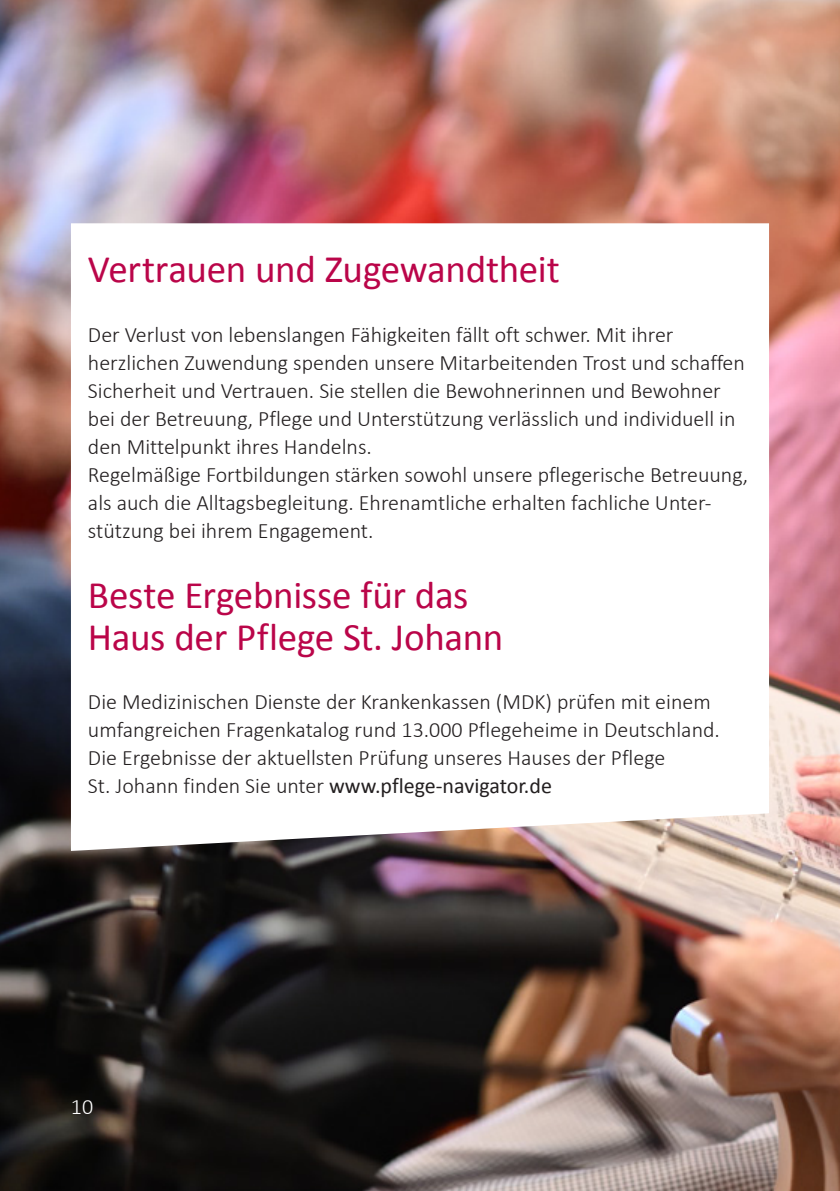
<style>
.page{position:relative;width:840px;height:1191px;background:#fff}
.page>*{position:absolute;margin:0;border:0;box-sizing:border-box;transform-origin:0 0}
.t1{font:39px/42px "Calibri";letter-spacing:-.01em;color:#ba0549}
.t2{font:300 22px/28px "Calibri";color:#231f20}
.t3{font:300 22px "Calibri";color:#fff}
.s1{font-weight:400}
</style>
<div class="page">
<img style="left:0;top:0;width:839px;height:1191px">
<svg style="left:71px;top:223px;width:697px;height:628px"></svg>
<h1 class="t1" style="left:88px;top:249px;width:473px">Vertrauen und Zugewandtheit</h1>
<p class="t2" style="left:88px;top:319px;width:661px">Der Verlust von lebenslangen Fähigkeiten fällt oft schwer. Mit ihrer herzlichen Zuwendung spenden unsere Mitarbeitenden Trost und schaffen Sicherheit und Vertrauen. Sie stellen die Bewohnerinnen und Bewohner bei der Betreuung, Pflege und Unterstützung verlässlich und individuell in den Mittelpunkt ihres Handelns.<br>Regelmäßige Fortbildungen stärken sowohl unsere pflegerische Betreuung, als auch die Alltagsbegleitung. Ehrenamtliche erhalten fachliche Unter&shy;stützung bei ihrem Engagement.</p>
<h1 class="t1" style="left:88px;top:574px;width:416px">Beste Ergebnisse für das<br>Haus der Pflege St. Johann</h1>
<p class="t2" style="left:88px;top:686px;width:633px">Die Medizinischen Dienste der Krankenkassen (MDK) prüfen mit einem umfangreichen Fragenkatalog rund 13.000 Pflegeheime in Deutschland.<br>Die Ergebnisse der aktuellsten Prüfung unseres Hauses der Pflege<br>St. Johann finden Sie unter <span class="s1">www.pflege-navigator.de</span></p>
<p class="t3" style="left:71px;top:1093px;width:24px">10</p>
</div>
